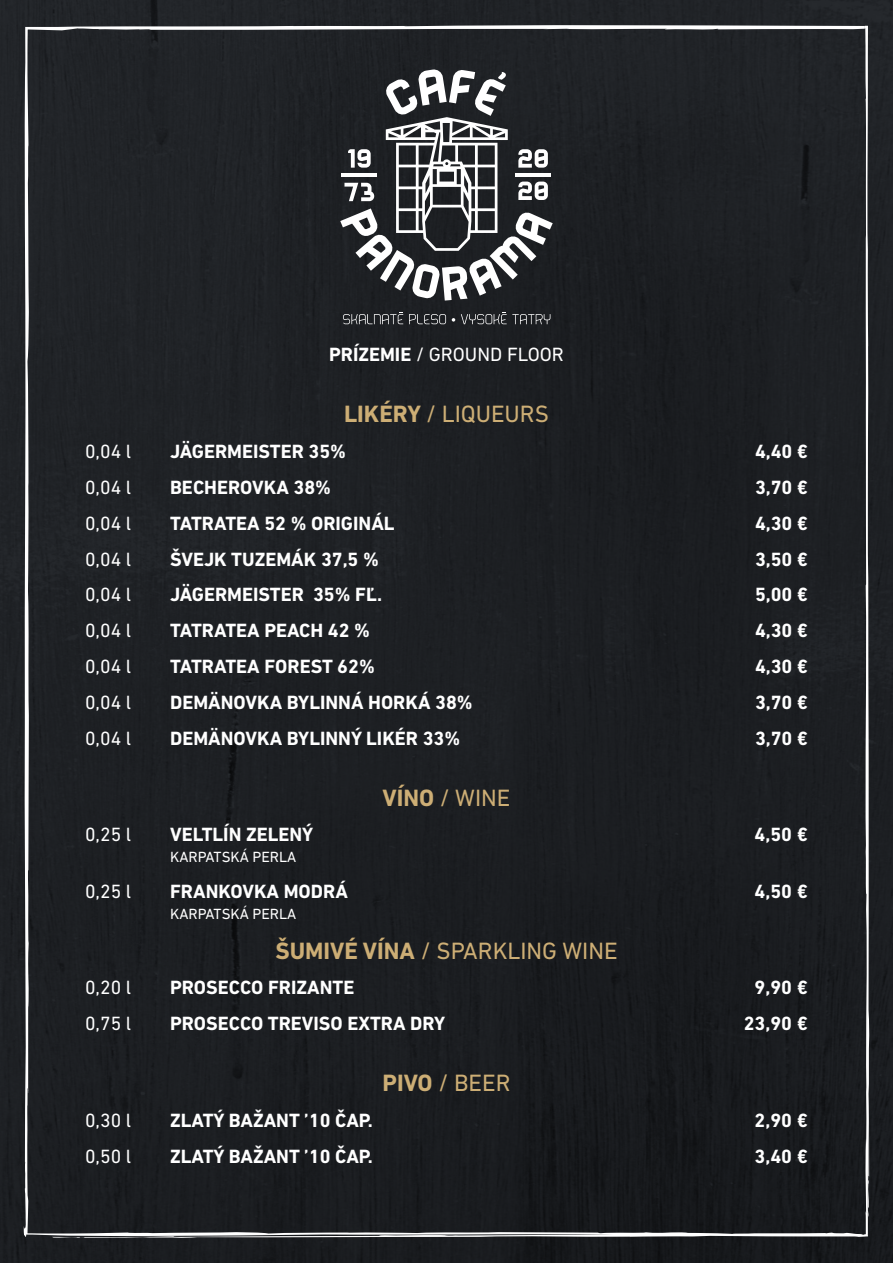
<style>
.page{position:relative;width:893px;height:1263px;background:#fff}
.page>*{position:absolute;margin:0;border:0;box-sizing:border-box;transform-origin:0 0}
.nadpis_SK_maly{font:24px "DIN Next LT Pro";color:#cdae75}
.nadpis_SK{font:24px "DIN Next LT Pro";color:#cdae75}
.menu_SK{font:700 19.5px "DIN Next LT Pro";color:#fff}
.objem{font:19.5px "DIN Next LT Pro";color:#fff}
.cena{font:700 19.5px "DIN Next LT Pro";color:#fff}
.menu_SK-2{font:15px "DIN Next LT Pro";color:#fff}
.s1{font-weight:700}
</style>
<div class="page">
<img style="left:0;top:0;width:893px;height:1263px">
<div style="left:24px;top:24px;width:845px;height:1215px;background:#1c1f22"></div>
<svg style="left:343px;top:312px;width:60px;height:12px"></svg>
<svg style="left:452px;top:318px;width:3px;height:4px"></svg>
<svg style="left:461px;top:312px;width:89px;height:12px"></svg>
<svg style="left:409px;top:314px;width:37px;height:10px"></svg>
<svg style="left:340px;top:69px;width:213px;height:232px"></svg>
<p class="objem" style="left:329px;top:344px;width:236px"><span class="s1">PRÍZEMIE</span> / GROUND FLOOR</p>
<p class="nadpis_SK_maly" style="left:344px;top:400px;width:206px"><span class="s1">LIKÉRY</span> / LIQUEURS</p>
<p class="objem" style="left:85px;top:440px;width:48px">0,04 l</p>
<p class="menu_SK" style="left:170px;top:440px;width:177px">JÄGERMEISTER 35%</p>
<p class="cena" style="left:755px;top:440px;width:54px">4,40 €</p>
<p class="objem" style="left:85px;top:476px;width:48px">0,04 l</p>
<p class="menu_SK" style="left:170px;top:476px;width:162px">BECHEROVKA 38%</p>
<p class="cena" style="left:755px;top:476px;width:54px">3,70 €</p>
<p class="objem" style="left:85px;top:512px;width:48px">0,04 l</p>
<p class="menu_SK" style="left:170px;top:512px;width:226px">TATRATEA 52 % ORIGINÁL</p>
<p class="cena" style="left:755px;top:512px;width:54px">4,30 €</p>
<p class="objem" style="left:85px;top:548px;width:48px">0,04 l</p>
<p class="menu_SK" style="left:170px;top:547px;width:210px">ŠVEJK TUZEMÁK 37,5 %</p>
<p class="cena" style="left:755px;top:547px;width:54px">3,50 €</p>
<p class="objem" style="left:85px;top:583px;width:48px">0,04 l</p>
<p class="menu_SK" style="left:170px;top:583px;width:214px">JÄGERMEISTER 35% FĽ.</p>
<p class="cena" style="left:755px;top:583px;width:54px">5,00 €</p>
<p class="objem" style="left:85px;top:619px;width:48px">0,04 l</p>
<p class="menu_SK" style="left:170px;top:619px;width:201px">TATRATEA PEACH 42 %</p>
<p class="cena" style="left:755px;top:619px;width:54px">4,30 €</p>
<p class="objem" style="left:85px;top:655px;width:48px">0,04 l</p>
<p class="menu_SK" style="left:170px;top:655px;width:206px">TATRATEA FOREST 62%</p>
<p class="cena" style="left:755px;top:655px;width:54px">4,30 €</p>
<p class="objem" style="left:85px;top:691px;width:48px">0,04 l</p>
<p class="menu_SK" style="left:170px;top:691px;width:304px">DEMÄNOVKA BYLINNÁ HORKÁ 38%</p>
<p class="cena" style="left:755px;top:691px;width:54px">3,70 €</p>
<p class="objem" style="left:85px;top:727px;width:48px">0,04 l</p>
<p class="menu_SK" style="left:170px;top:727px;width:292px">DEMÄNOVKA BYLINNÝ LIKÉR 33%</p>
<p class="cena" style="left:755px;top:727px;width:54px">3,70 €</p>
<p class="nadpis_SK" style="left:383px;top:783px;width:129px"><span class="s1">VÍNO</span> / WINE</p>
<p class="objem" style="left:85px;top:823px;width:48px">0,25 l</p>
<p class="menu_SK" style="left:170px;top:823px;width:145px">VELTLÍN ZELENÝ</p>
<p class="menu_SK-2" style="left:170px;top:849px;width:128px">KARPATSKÁ PERLA</p>
<p class="cena" style="left:755px;top:823px;width:55px">4,50 €</p>
<p class="objem" style="left:85px;top:880px;width:48px">0,25 l</p>
<p class="menu_SK" style="left:170px;top:880px;width:179px">FRANKOVKA MODRÁ</p>
<p class="menu_SK-2" style="left:170px;top:905px;width:128px">KARPATSKÁ PERLA</p>
<p class="nadpis_SK_maly" style="left:275px;top:936px;width:344px"><span class="s1">ŠUMIVÉ VÍNA</span> / SPARKLING WINE</p>
<p class="cena" style="left:755px;top:880px;width:55px">4,50 €</p>
<p class="objem" style="left:85px;top:976px;width:48px">0,20 l</p>
<p class="menu_SK" style="left:170px;top:976px;width:186px">PROSECCO FRIZANTE</p>
<p class="cena" style="left:755px;top:976px;width:55px">9,90 €</p>
<p class="objem" style="left:85px;top:1012px;width:48px">0,75 l</p>
<p class="menu_SK" style="left:170px;top:1012px;width:277px">PROSECCO TREVISO EXTRA DRY</p>
<p class="cena" style="left:744px;top:1012px;width:66px">23,90 €</p>
<p class="nadpis_SK_maly" style="left:382px;top:1069px;width:129px"><span class="s1">PIVO</span> / BEER</p>
<p class="objem" style="left:85px;top:1109px;width:48px">0,30 l</p>
<p class="menu_SK" style="left:170px;top:1109px;width:204px">ZLATÝ BAŽANT ’10 ČAP.</p>
<p class="cena" style="left:755px;top:1109px;width:55px">2,90 €</p>
<p class="objem" style="left:85px;top:1145px;width:48px">0,50 l</p>
<p class="menu_SK" style="left:170px;top:1144px;width:204px">ZLATÝ BAŽANT ’10 ČAP.</p>
<p class="cena" style="left:755px;top:1144px;width:55px">3,40 €</p>
</div>
